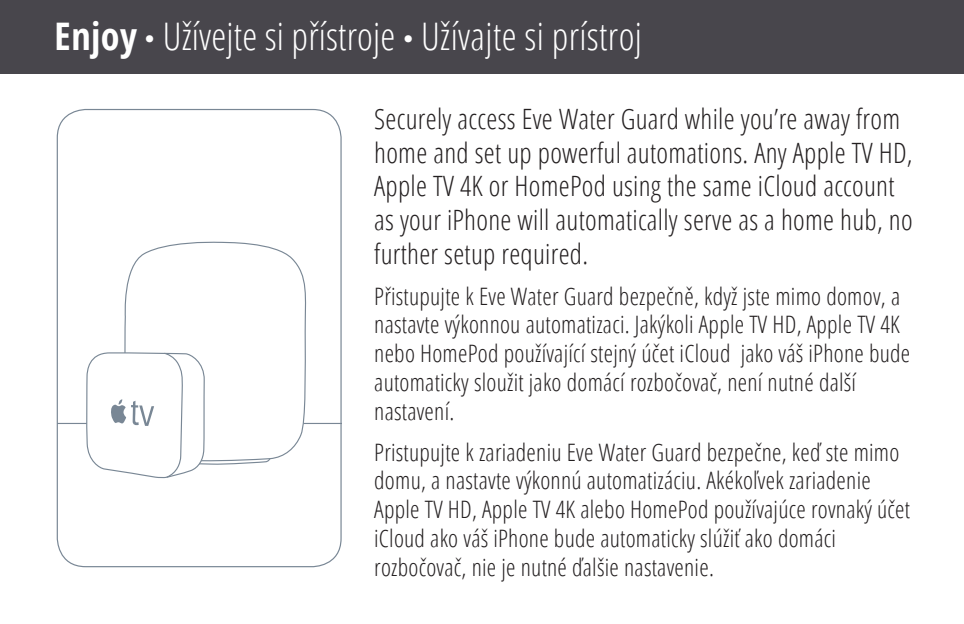
<style>
.page{position:relative;width:964px;height:624px;background:#fff}
.page>*{position:absolute;margin:0;border:0;box-sizing:border-box;transform-origin:0 0}
.t1{font:300 38px "Open Sans Condensed";letter-spacing:.005em;color:#fff}
.t2{font:300 28px/33.6px "Open Sans Condensed";letter-spacing:.01em;color:#231f20}
.t3{font:300 24px/28.8px "Open Sans Condensed";letter-spacing:.01em;color:#231f20}
.s1{font-weight:700}
.s2{font-family:"Univers LT Std";font-weight:700;font-stretch:condensed;font-size:20px}
</style>
<div class="page">
<div style="left:0;top:0;width:964px;height:74px;background:#48464c"></div>
<svg style="left:124px;top:241px;width:186px;height:218px"></svg>
<hr style="left:57px;top:423px;width:30px;height:1px;background:#798795">
<hr style="left:303px;top:423px;width:38px;height:1px;background:#798795">
<svg style="left:86px;top:351px;width:185px;height:128px"></svg>
<div style="left:57px;top:109px;width:285px;height:458px;border:1px solid #798795;border-radius:28px"></div>
<h1 class="t1" style="left:54px;top:18px;width:589px"><span class="s1">Enjoy</span> <span class="s2">•</span> Užívejte si přístroje <span class="s2">•</span> Užívajte si prístroj</h1>
<p class="t2" style="left:374px;top:104px;width:540px">Securely access Eve Water Guard while you’re away from home and set up powerful automations. Any Apple TV HD, Apple TV 4K or HomePod using the same iCloud account as your iPhone will automatically serve as a home hub, no further setup required.</p>
<p class="t3" style="left:374px;top:283px;width:537px">Přistupujte k Eve Water Guard bezpečně, když jste mimo domov, a nastavte výkonnou automatizaci. Jakýkoli Apple TV HD, Apple TV 4K nebo HomePod používající stejný účet iCloud jako váš iPhone bude automaticky sloužit jako domácí rozbočovač, není nutné další nastavení.</p>
<p class="t3" style="left:374px;top:439px;width:537px">Pristupujte k zariadeniu Eve Water Guard bezpečne, keď ste mimo domu, a nastavte výkonnú automatizáciu. Akékoľvek zariadenie Apple TV HD, Apple TV 4K alebo HomePod používajúce rovnaký účet iCloud ako váš iPhone bude automaticky slúžiť ako domáci rozbočovač, nie je nutné ďalšie nastavenie.</p>
</div>
